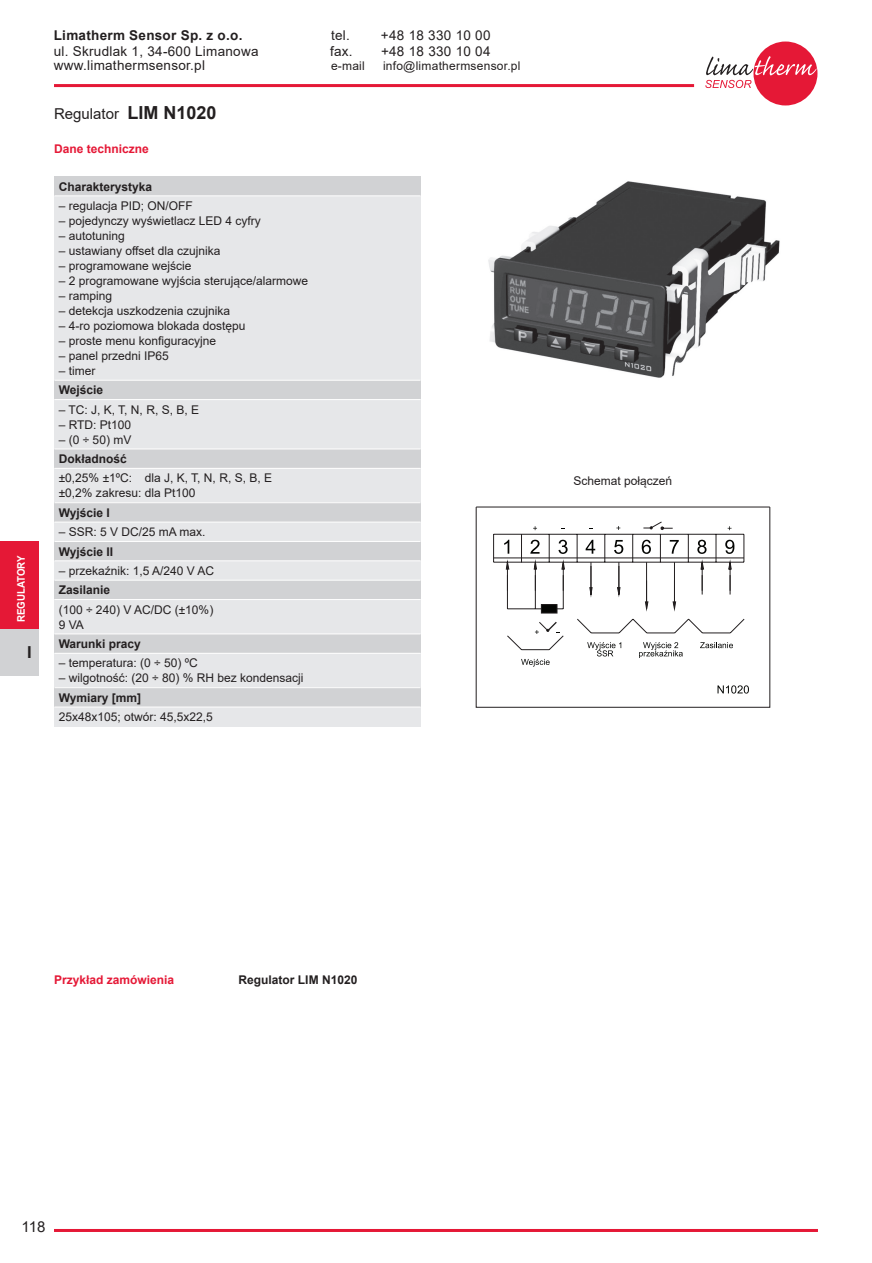
<style>
.page{position:relative;width:872px;height:1263px;background:#fff}
.page>*{position:absolute;margin:0;border:0;box-sizing:border-box;transform-origin:0 0}
.t1{font:700 16.5px "Arial";color:#231f20}
.t2{font:15px "Arial";color:#231f20}
.t3{font:13.5px "Arial";letter-spacing:.02em;color:#231f20}
.t4{font:700 13.5px "Arial";letter-spacing:.02em;color:#231f20}
.t5{font:12px/15px "Arial";color:#231f20}
.t6{font:700 12px "Arial";color:#231f20}
.t7{font:700 12px "Arial";color:#e51836}
.t8{font:12px "Arial";letter-spacing:.02em;color:#231f20}
.t9{font:700 10.5px "Arial";color:#fff;scale:.93 1}
.s1{font-weight:700;font-size:18px}
</style>
<div class="page">
<hr style="left:54px;top:1229px;width:764px;height:3px;background:#e51836">
<div style="left:753px;top:42px;width:64px;height:63px;background:#e51836;border-radius:50%"></div>
<svg style="left:705px;top:56px;width:111px;height:32px"></svg>
<hr style="left:54px;top:84px;width:640px;height:3px;background:#e51836">
<div style="left:0;top:629px;width:38px;height:46px;background:#d1d2d4"></div>
<div style="left:0;top:541px;width:38px;height:88px;background:#e51836"></div>
<img style="left:488px;top:181px;width:292px;height:197px">
<div style="left:54px;top:176px;width:366px;height:20px;background:#d1d2d4"></div>
<div style="left:54px;top:196px;width:366px;height:184px;background:#e6e7e9"></div>
<div style="left:54px;top:380px;width:366px;height:20px;background:#d1d2d4"></div>
<div style="left:54px;top:400px;width:366px;height:49px;background:#e6e7e9"></div>
<div style="left:54px;top:449px;width:366px;height:19px;background:#d1d2d4"></div>
<div style="left:54px;top:468px;width:366px;height:35px;background:#e6e7e9"></div>
<div style="left:54px;top:503px;width:366px;height:19px;background:#d1d2d4"></div>
<div style="left:54px;top:522px;width:366px;height:19px;background:#e6e7e9"></div>
<div style="left:54px;top:541px;width:366px;height:20px;background:#d1d2d4"></div>
<div style="left:54px;top:561px;width:366px;height:19px;background:#e6e7e9"></div>
<div style="left:54px;top:580px;width:366px;height:19px;background:#d1d2d4"></div>
<div style="left:54px;top:599px;width:366px;height:35px;background:#e6e7e9"></div>
<div style="left:54px;top:634px;width:366px;height:19px;background:#d1d2d4"></div>
<div style="left:54px;top:653px;width:366px;height:35px;background:#e6e7e9"></div>
<div style="left:54px;top:688px;width:366px;height:19px;background:#d1d2d4"></div>
<div style="left:54px;top:707px;width:366px;height:19px;background:#e6e7e9"></div>
<hr style="left:54px;top:195px;width:366px;height:1px;background:#fff">
<hr style="left:54px;top:380px;width:366px;height:1px;background:#fff">
<hr style="left:54px;top:399px;width:366px;height:1px;background:#fff">
<hr style="left:54px;top:449px;width:366px;height:1px;background:#fff">
<hr style="left:54px;top:468px;width:366px;height:1px;background:#fff">
<hr style="left:54px;top:502px;width:366px;height:1px;background:#fff">
<hr style="left:54px;top:522px;width:366px;height:1px;background:#fff">
<hr style="left:54px;top:541px;width:366px;height:1px;background:#fff">
<hr style="left:54px;top:560px;width:366px;height:1px;background:#fff">
<hr style="left:54px;top:580px;width:366px;height:1px;background:#fff">
<hr style="left:54px;top:599px;width:366px;height:1px;background:#fff">
<hr style="left:54px;top:633px;width:366px;height:1px;background:#fff">
<hr style="left:54px;top:653px;width:366px;height:1px;background:#fff">
<hr style="left:54px;top:687px;width:366px;height:1px;background:#fff">
<hr style="left:54px;top:707px;width:366px;height:1px;background:#fff">
<svg style="left:475px;top:506px;width:295px;height:202px"></svg>
<svg style="left:717px;top:685px;width:32px;height:8px"></svg>
<hr style="left:476px;top:507px;width:294px;height:1px;background:#231f20">
<p class="t9" style="left:14px;top:622px;width:73px;rotate:-90deg">REGULATORY</p>
<h1 class="t1" style="left:27px;top:641px;width:6px">I</h1>
<p class="t4" style="left:54px;top:26px;width:190px">Limatherm Sensor Sp. z o.o.</p>
<p class="t3" style="left:331px;top:26px;width:20px">tel.</p>
<p class="t3" style="left:381px;top:26px;width:111px">+48 18 330 10 00</p>
<p class="t3" style="left:54px;top:42px;width:206px">ul. Skrudlak 1, 34-600 Limanowa</p>
<p class="t3" style="left:330px;top:42px;width:24px">fax.</p>
<p class="t3" style="left:381px;top:42px;width:111px">+48 18 330 10 04</p>
<p class="t3" style="left:54px;top:56px;width:153px">www.limathermsensor.pl</p>
<p class="t5" style="left:331px;top:59px;width:35px">e-mail</p>
<p class="t8" style="left:383px;top:58px;width:139px">info@limathermsensor.pl</p>
<p class="t2" style="left:54px;top:104px;width:164px">Regulator <span class="s1">LIM N1020</span></p>
<p class="t7" style="left:54px;top:140px;width:96px">Dane techniczne</p>
<p class="t6" style="left:59px;top:178px;width:95px">Charakterystyka</p>
<p class="t5" style="left:59px;top:198px;width:136px">– regulacja PID; ON/OFF</p>
<p class="t5" style="left:59px;top:213px;width:204px">– pojedynczy wyświetlacz LED 4 cyfry</p>
<p class="t5" style="left:59px;top:228px;width:68px">– autotuning</p>
<p class="t5" style="left:59px;top:243px;width:163px">– ustawiany offset dla czujnika</p>
<p class="t5" style="left:59px;top:258px;width:134px">– programowane wejście</p>
<p class="t5" style="left:59px;top:273px;width:251px">– 2 programowane wyjścia sterujące/alarmowe</p>
<p class="t5" style="left:59px;top:288px;width:55px">– ramping</p>
<p class="t5" style="left:59px;top:303px;width:173px">– detekcja uszkodzenia czujnika</p>
<p class="t5" style="left:59px;top:318px;width:188px">– 4-ro poziomowa blokada dostępu</p>
<p class="t5" style="left:59px;top:333px;width:159px">– proste menu konfiguracyjne</p>
<p class="t5" style="left:59px;top:348px;width:112px">– panel przedni IP65</p>
<p class="t5" style="left:59px;top:363px;width:38px">– timer</p>
<p class="t6" style="left:59px;top:382px;width:46px">Wejście</p>
<p class="t5" style="left:59px;top:402px;width:142px">– TC: J, K, T, N, R, S, B, E</p>
<p class="t5" style="left:59px;top:417px;width:74px">– RTD: Pt100</p>
<p class="t5" style="left:59px;top:432px;width:74px">– (0 ÷ 50) mV</p>
<p class="t6" style="left:59px;top:450px;width:70px">Dokładność</p>
<p class="t5" style="left:59px;top:471px;width:215px">±0,25% ±1ºC: dla J, K, T, N, R, S, B, E ±0,2% zakresu: dla Pt100</p>
<p class="t6" style="left:59px;top:504px;width:53px">Wyjście I</p>
<p class="t5" style="left:59px;top:524px;width:148px">– SSR: 5 V DC/25 mA max.</p>
<p class="t6" style="left:59px;top:543px;width:56px">Wyjście II</p>
<p class="t5" style="left:59px;top:563px;width:157px">– przekaźnik: 1,5 A/240 V AC</p>
<p class="t6" style="left:59px;top:582px;width:53px">Zasilanie</p>
<p class="t5" style="left:59px;top:602px;width:156px">(100 ÷ 240) V AC/DC (±10%)<br>9 VA</p>
<p class="t6" style="left:59px;top:635px;width:84px">Warunki pracy</p>
<p class="t5" style="left:59px;top:656px;width:141px">– temperatura: (0 ÷ 50) ºC</p>
<p class="t5" style="left:59px;top:671px;width:246px">– wilgotność: (20 ÷ 80) % RH bez kondensacji</p>
<p class="t6" style="left:59px;top:689px;width:84px">Wymiary [mm]</p>
<p class="t5" style="left:59px;top:709px;width:156px">25x48x105; otwór: 45,5x22,5</p>
<p class="t5" style="left:573px;top:473px;width:100px">Schemat połączeń</p>
<p class="t7" style="left:54px;top:971px;width:122px">Przykład zamówienia</p>
<p class="t6" style="left:239px;top:971px;width:120px">Regulator LIM N1020</p>
<p class="t2" style="left:22px;top:1216px;width:25px">118</p>
</div>
